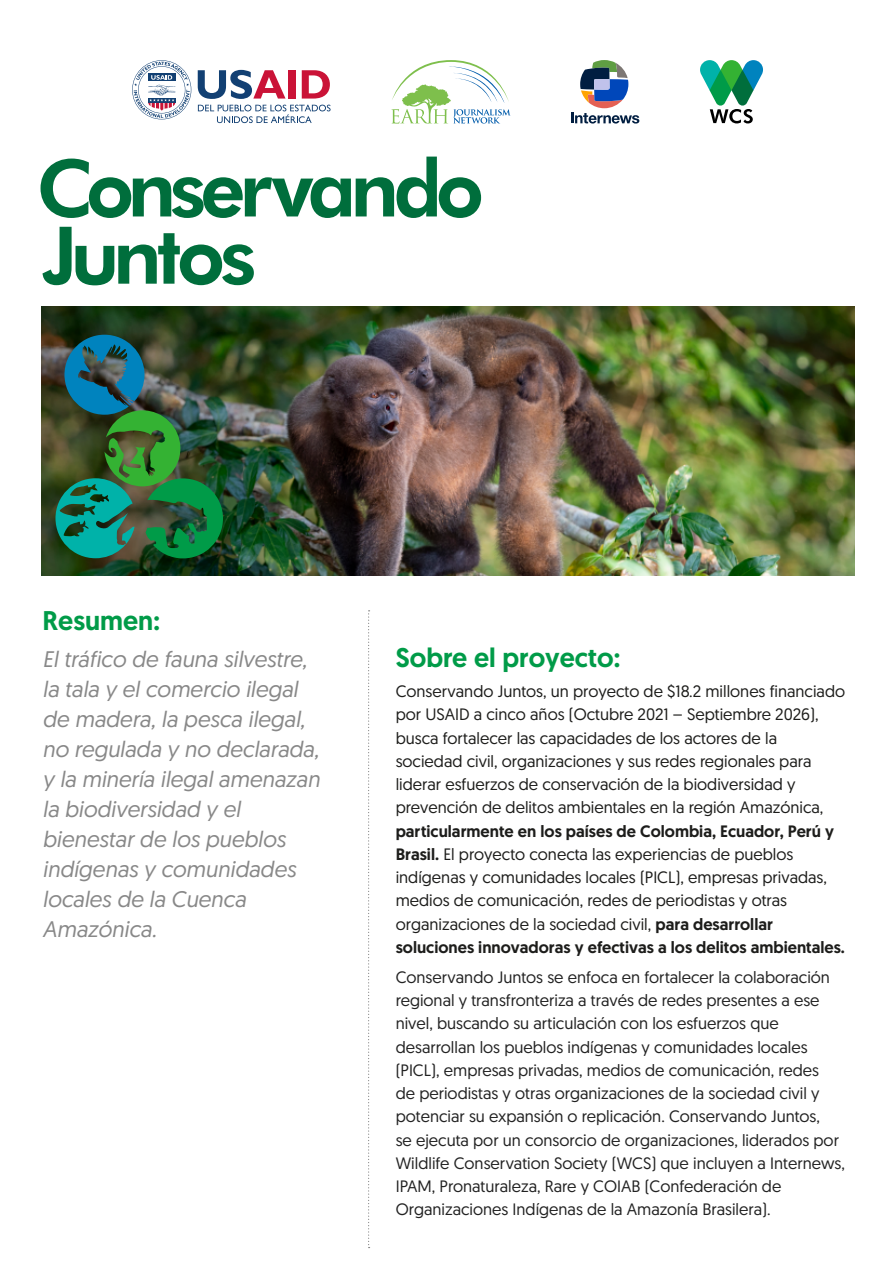
<style>
.page{position:relative;width:893px;height:1263px;background:#fff}
.page>*{position:absolute;margin:0;border:0;box-sizing:border-box;transform-origin:0 0}
.t1{font:500 27px "Geomanist";color:#009b48}
.t2{font:italic 22.5px/30px "Geomanist";color:#888}
.t3{font:16.5px/23.2px "Geomanist";color:#1d1d1b}
.t4{font:16.5px/23.2px "Geomanist";color:#222}
.s1{font-weight:500}
</style>
<div class="page">
<img style="left:346px;top:306px;width:508px;height:269px">
<img style="left:42px;top:306px;width:304px;height:269px">
<svg style="left:571px;top:60px;width:68px;height:64px"></svg>
<svg style="left:700px;top:60px;width:63px;height:63px"></svg>
<svg style="left:198px;top:105px;width:133px;height:18px"></svg>
<svg style="left:198px;top:70px;width:88px;height:29px"></svg>
<div style="left:289px;top:70px;width:7px;height:29px;background:#ca1337"></div>
<svg style="left:302px;top:70px;width:28px;height:29px"></svg>
<svg style="left:132px;top:60px;width:59px;height:59px"></svg>
<svg style="left:391px;top:60px;width:120px;height:64px"></svg>
<svg style="left:41px;top:157px;width:440px;height:61px"></svg>
<svg style="left:42px;top:227px;width:212px;height:58px"></svg>
<svg style="left:368px;top:610px;width:2px;height:638px"></svg>
<img style="left:55px;top:335px;width:168px;height:223px">
<h1 class="t1" style="left:43px;top:603px;width:119px">Resumen:</h1>
<p class="t2" style="left:43px;top:643px;width:279px">El tráfico de fauna silvestre, la tala y el comercio ilegal de madera, la pesca ilegal, no regulada y no declarada, y la minería ilegal amenazan la biodiversidad y el bienestar de los pueblos indígenas y comunidades locales de la Cuenca<br>Amazónica.</p>
<h1 class="t1" style="left:396px;top:640px;width:226px">Sobre el proyecto:</h1>
<p class="t3" style="left:396px;top:679px;width:451px">Conservando Juntos, un proyecto de $18.2 millones financiado por USAID a cinco años (Octubre 2021 – Septiembre 2026), busca fortalecer las capacidades de los actores de la sociedad civil, organizaciones y sus redes regionales para liderar esfuerzos de conservación de la biodiversidad y prevención de delitos ambientales en la región Amazónica,</p>
<p class="t3" style="left:396px;top:819px;width:451px"><span class="s1">particularmente en los países de Colombia, Ecuador, Perú y Brasil.</span> El proyecto conecta las experiencias de pueblos indígenas y comunidades locales (PICL), empresas privadas, medios de comunicación, redes de periodistas y otras organizaciones de la sociedad civil, <span class="s1">para desarrollar soluciones innovadoras y efectivas a los delitos ambientales.</span></p>
<p class="t4" style="left:396px;top:965px;width:451px">Conservando Juntos se enfoca en fortalecer la colaboración regional y transfronteriza a través de redes presentes a ese nivel, buscando su articulación con los esfuerzos que desarrollan los pueblos indígenas y comunidades locales (PICL), empresas privadas, medios de comunicación, redes<br>de periodistas y otras organizaciones de la sociedad civil y potenciar su expansión o replicación. Conservando Juntos,<br>se ejecuta por un consorcio de organizaciones, liderados por Wildlife Conservation Society (WCS) que incluyen a Internews, IPAM, Pronaturaleza, Rare y COIAB (Confederación de Organizaciones Indígenas de la Amazonía Brasilera).</p>
</div>
